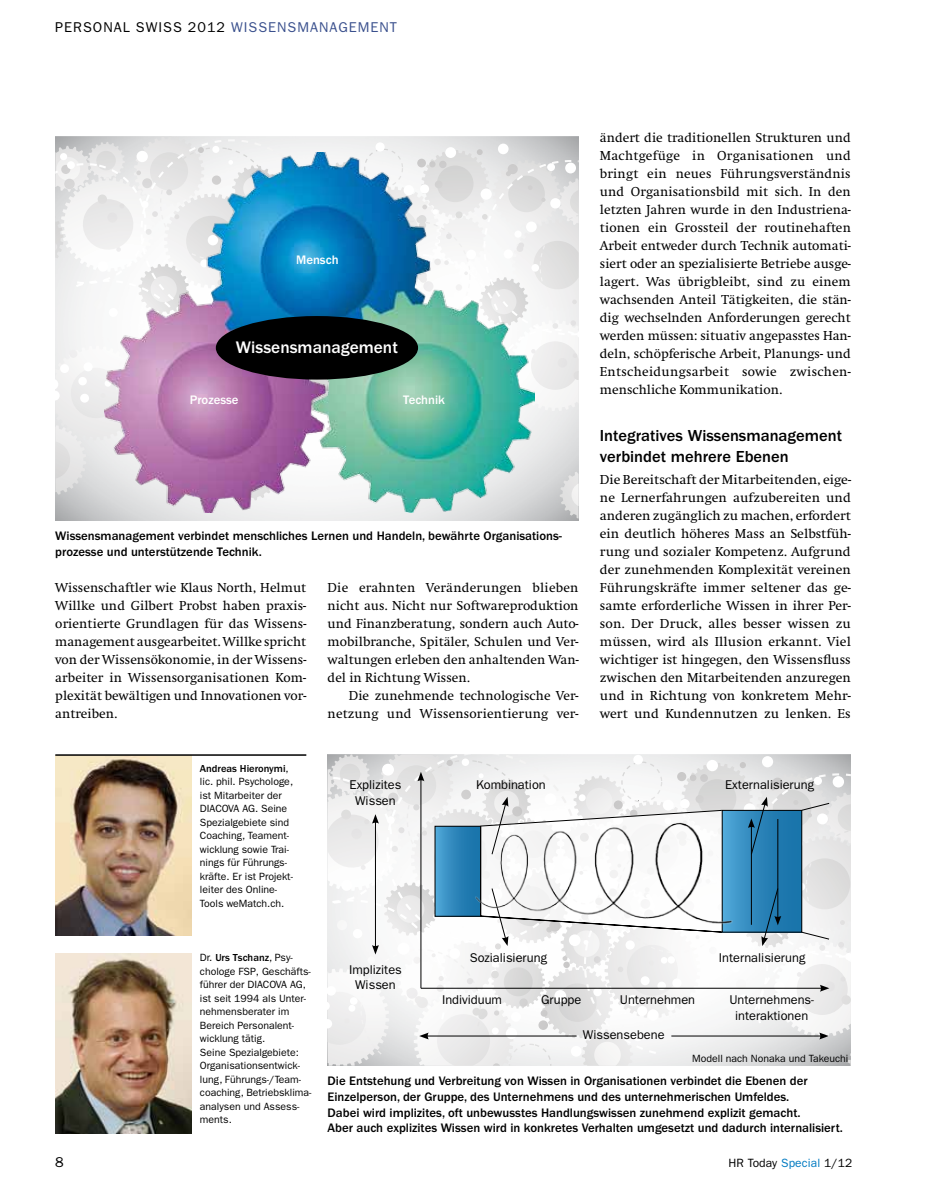
<style>
.page{position:relative;width:936px;height:1191px;background:#fff}
.page>*{position:absolute;margin:0;border:0;box-sizing:border-box;transform-origin:0 0}
.t1{font:500 17.25px "Franklin Gothic LT";color:#fff}
.t2{font:500 16.5px/21px "Franklin Gothic LT";color:#000}
.t3{font:14.25px "Franklin Gothic LT";letter-spacing:.07em;color:#000}
.t4{font:13.5px/18px "Swift EF";color:#000;text-align:justify}
.t5{font:500 12.75px/15.8px "Franklin Gothic LT";color:#000}
.t6{font:12.75px/15.8px "Franklin Gothic LT";color:#000;text-align:center}
.t7{font:500 12.75px "Franklin Gothic LT";color:#fff}
.t8{font:12px "Franklin Gothic LT";letter-spacing:.01em;color:#000}
.t9{font:10.5px/13.5px "Franklin Gothic LT";color:#000}
.s1{color:#3a508d}
.s2{font-weight:500}
.s3{color:#007ac1}
</style>
<div class="page">
<svg style="left:55px;top:136px;width:523px;height:382px"></svg>
<img style="left:104px;top:153px;width:430px;height:359px">
<div style="left:216px;top:316px;width:202px;height:63px;background:#000;border-radius:50%"></div>
<svg style="left:327px;top:754px;width:523px;height:311px"></svg>
<img style="left:55px;top:953px;width:136px;height:180px">
<img style="left:55px;top:756px;width:136px;height:179px">
<hr style="left:55px;top:754px;width:251px;height:2px;background:#000">
<p class="t3" style="left:55px;top:19px;width:343px">Personal Swiss 2012 <span class="s1">Wissensmanagement</span></p>
<p class="t7" style="left:296px;top:253px;width:44px">Mensch</p>
<p class="t1" style="left:236px;top:337px;width:163px">Wissensmanagement</p>
<p class="t7" style="left:190px;top:392px;width:50px">Prozesse</p>
<p class="t7" style="left:403px;top:392px;width:43px">Technik</p>
<p class="t5" style="left:55px;top:528px;width:508px">Wissensmanagement verbindet menschliches Lernen und Handeln, bewährte Organisations&shy;prozesse und unterstützende Technik.</p>
<p class="t4" style="left:55px;top:579px;width:252px">Wissenschaftler wie Klaus North, Helmut Willke und Gilbert Probst haben praxis&shy;orientierte Grundlagen für das Wissens&shy;management ausgearbeitet. Willke spricht von der Wissensökonomie, in der Wissens&shy;arbeiter in Wissensorganisationen Kom&shy;plexität bewältigen und Innovationen vor&shy;antreiben.</p>
<p class="t4" style="left:327px;top:579px;width:252px">Die erahnten Veränderungen blieben nicht aus. Nicht nur Softwareproduktion und Finanzberatung, sondern auch Auto&shy;mobilbranche, Spitäler, Schulen und Ver&shy;waltungen erleben den anhaltenden Wan&shy;del in Richtung Wissen.</p>
<p class="t4" style="left:327px;top:687px;width:252px;text-align:right">Die zunehmende technologische Ver&shy;netzung und Wissensorientierung ver-</p>
<p class="t4" style="left:600px;top:129px;width:252px">ändert die traditionellen Strukturen und Machtgefüge in Organisationen und bringt ein neues Führungsverständnis und Organisationsbild mit sich. In den letzten Jahren wurde in den Industriena&shy;tionen ein Grossteil der routinehaften Arbeit entweder durch Technik automati&shy;siert oder an spezialisierte Betriebe ausge&shy;lagert. Was übrigbleibt, sind zu einem wachsenden Anteil Tätigkeiten, die stän&shy;dig wechselnden Anforderungen gerecht werden müssen: situativ angepasstes Han&shy;deln, schöpferische Arbeit, Planungs- und Entscheidungsarbeit sowie zwischen&shy;menschliche Kommunikation.</p>
<p class="t2" style="left:600px;top:425px;width:244px">Integratives Wissensmanagement verbindet mehrere Ebenen</p>
<p class="t4" style="left:600px;top:471px;width:253px">Die Bereitschaft der Mitarbeitenden, eige&shy;ne Lernerfahrungen aufzubereiten und anderen zugänglich zu machen, erfordert ein deutlich höheres Mass an Selbstfüh&shy;rung und sozialer Kompetenz. Aufgrund der zunehmenden Komplexität vereinen Führungskräfte immer seltener das ge&shy;samte erforderliche Wissen in ihrer Per&shy;son. Der Druck, alles besser wissen zu müssen, wird als Illusion erkannt. Viel wichtiger ist hingegen, den Wissensfluss zwischen den Mitarbeitenden anzuregen und in Richtung von konkretem Mehr&shy;wert und Kundennutzen zu lenken. Es</p>
<p class="t9" style="left:200px;top:761px;width:95px"><span class="s2">Andreas Hieronymi</span>, lic. phil. Psychologe, ist Mitarbeiter der<br>DIACOVA AG. Seine<br>Spezialgebiete sind<br>Coaching, Teament&shy;wicklung sowie Trai&shy;nings für Führungs&shy;kräfte. Er ist Projekt&shy;leiter des Online-<br>Tools weMatch.ch.</p>
<p class="t6" style="left:349px;top:777px;width:53px">Explizites<br>Wissen</p>
<p class="t6" style="left:476px;top:777px;width:71px">Kombination</p>
<p class="t6" style="left:725px;top:777px;width:90px">Externalisierung</p>
<p class="t9" style="left:200px;top:950px;width:113px">Dr. <span class="s2">Urs Tschanz</span>, Psy&shy;chologe FSP, Geschäfts&shy;führer der DIACOVA AG, ist seit 1994 als Unter&shy;nehmensberater im<br>Bereich Personalent&shy;wicklung tätig.<br>Seine Spezialgebiete:<br>Organisationsentwick&shy;lung, Führungs-/Team&shy;coaching, Betriebsklima&shy;analysen und Assess&shy;ments.</p>
<p class="t6" style="left:349px;top:961px;width:54px">Implizites<br>Wissen</p>
<p class="t6" style="left:469px;top:949px;width:79px">Sozialisierung</p>
<p class="t6" style="left:719px;top:949px;width:88px">Internalisierung</p>
<p class="t6" style="left:442px;top:992px;width:61px">Individuum</p>
<p class="t6" style="left:541px;top:992px;width:42px">Gruppe</p>
<p class="t6" style="left:583px;top:1027px;width:83px">Wissensebene</p>
<p class="t6" style="left:620px;top:992px;width:77px">Unternehmen</p>
<p class="t6" style="left:729px;top:992px;width:86px">Unternehmens&shy;interaktionen</p>
<p class="t9" style="left:692px;top:1051px;width:158px">Modell nach Nonaka und Takeuchi</p>
<p class="t5" style="left:327px;top:1073px;width:517px">Die Entstehung und Verbreitung von Wissen in Organisationen verbindet die Ebenen der Einzelperson, der Gruppe, des Unternehmens und des unternehmerischen Umfeldes.<br>Dabei wird implizites, oft unbewusstes Handlungswissen zunehmend explizit gemacht.<br>Aber auch explizites Wissen wird in konkretes Verhalten umgesetzt und dadurch internalisiert.</p>
<p class="t3" style="left:55px;top:1153px;width:10px">8</p>
<p class="t8" style="left:728px;top:1155px;width:125px">HR Today <span class="s3">Special</span> 1/12</p>
</div>
